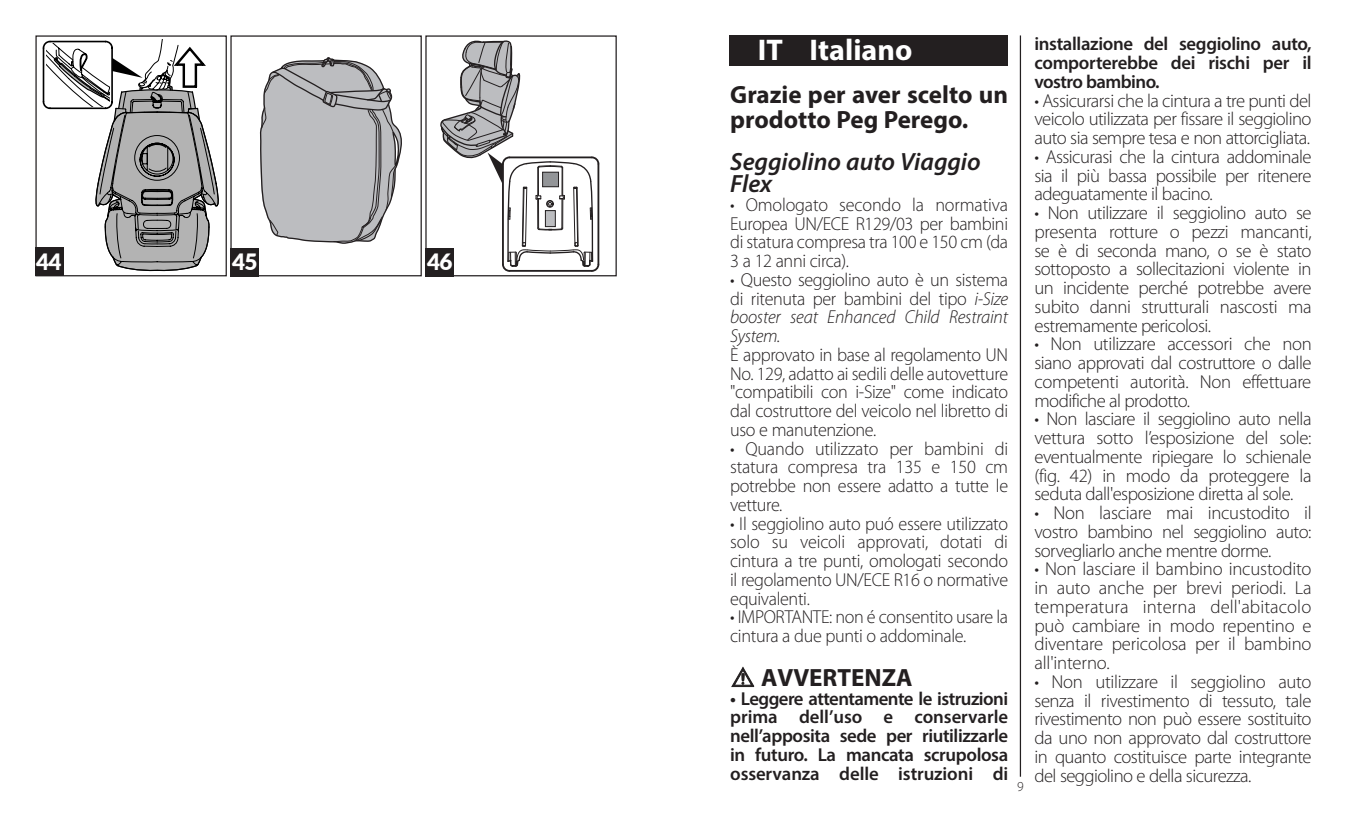
<style>
.page{position:relative;width:1347px;height:815px;background:#fff}
.page>*{position:absolute;margin:0;border:0;box-sizing:border-box;transform-origin:0 0}
.t1{font:700 30px "Myriad Pro";color:#fff}
.t2{font:700 25px/25px "Myriad Pro";color:#231f20}
.t3{font:italic 600 25px/22.5px "Myriad Pro";color:#231f20}
.t4{font:900 22.5px "Lato";color:#fff}
.t5{font:300 18.75px/18.8px "Myriad Pro";letter-spacing:-.02em;color:#231f20;text-align:justify}
.t6{font:600 18.75px/18.8px "Myriad Pro";letter-spacing:-.015em;color:#231f20;text-align:justify}
.t7{font:300 13.75px "Myriad Pro";color:#231f20}
.s1{font-style:italic}
</style>
<div class="page">
<hr style="left:1019px;top:35px;width:2px;height:742px;background:#231f20">
<div style="left:35px;top:35px;width:192px;height:241px;border:1px solid #231f20"></div>
<div style="left:230px;top:35px;width:192px;height:241px;border:1px solid #231f20"></div>
<div style="left:425px;top:35px;width:192px;height:241px;border:1px solid #231f20"></div>
<div style="left:35px;top:248px;width:29px;height:28px;background:#231f20"></div>
<div style="left:230px;top:248px;width:29px;height:28px;background:#231f20"></div>
<div style="left:425px;top:248px;width:29px;height:28px;background:#231f20"></div>
<svg style="left:42px;top:39px;width:177px;height:232px"></svg>
<svg style="left:440px;top:40px;width:160px;height:232px"></svg>
<svg style="left:260px;top:57px;width:142px;height:187px;background:#b9b9bb"></svg>
<div style="left:729px;top:35px;width:279px;height:31px;background:#231f20"></div>
<svg style="left:731px;top:667px;width:23px;height:20px"></svg>
<p class="t4" style="left:36px;top:245px;width:27px">44</p>
<p class="t4" style="left:232px;top:245px;width:27px">45</p>
<p class="t4" style="left:427px;top:245px;width:27px">46</p>
<h1 class="t1" style="left:758px;top:30px;width:156px">IT Italiano</h1>
<h2 class="t2" style="left:730px;top:82px;width:279px">Grazie per aver scelto un prodotto Peg Perego.</h2>
<h2 class="t3" style="left:730px;top:149px;width:252px">Seggiolino auto Viaggio<br>Flex</h2>
<p class="t5" style="left:730px;top:195px;width:279px">• Omologato secondo la normativa Europea UN/ECE R129/03 per bambini di statura compresa tra 100 e 150 cm (da 3 a 12 anni circa).</p>
<p class="t5" style="left:730px;top:270px;width:279px">• Questo seggiolino auto è un sistema di ritenuta per bambini del tipo <span class="s1">i-Size booster seat Enhanced Child Restraint System.</span></p>
<p class="t5" style="left:730px;top:345px;width:279px">È approvato in base al regolamento UN No. 129, adatto ai sedili delle autovetture "compatibili con i-Size" come indicato dal costruttore del veicolo nel libretto di uso e manutenzione.</p>
<p class="t5" style="left:730px;top:439px;width:279px">• Quando utilizzato per bambini di statura compresa tra 135 e 150 cm potrebbe non essere adatto a tutte le vetture.</p>
<p class="t5" style="left:730px;top:514px;width:279px">• Il seggiolino auto puó essere utilizzato solo su veicoli approvati, dotati di cintura a tre punti, omologati secondo il regolamento UN/ECE R16 o normative equivalenti.</p>
<p class="t5" style="left:730px;top:608px;width:279px">• IMPORTANTE: non é consentito usare la cintura a due punti o addominale.</p>
<h2 class="t2" style="left:761px;top:664px;width:153px">AVVERTENZA</h2>
<p class="t6" style="left:730px;top:689px;width:279px">• Leggere attentamente le istruzioni prima dell’uso e conservarle nell’apposita sede per riutilizzarle in futuro. La mancata scrupolosa osservanza delle istruzioni di</p>
<p class="t7" style="left:1017px;top:778px;width:8px">9</p>
<p class="t6" style="left:1034px;top:34px;width:279px">installazione del seggiolino auto, comporterebbe dei rischi per il vostro bambino.</p>
<p class="t5" style="left:1034px;top:91px;width:278px">• Assicurarsi che la cintura a tre punti del veicolo utilizzata per fissare il seggiolino auto sia sempre tesa e non attorcigliata.</p>
<p class="t5" style="left:1034px;top:147px;width:278px">• Assicurasi che la cintura addominale sia il più bassa possibile per ritenere adeguatamente il bacino.</p>
<p class="t5" style="left:1034px;top:203px;width:279px">• Non utilizzare il seggiolino auto se presenta rotture o pezzi mancanti, se è di seconda mano, o se è stato sottoposto a sollecitazioni violente in un incidente perché potrebbe avere subito danni strutturali nascosti ma estremamente pericolosi.</p>
<p class="t5" style="left:1034px;top:335px;width:279px">• Non utilizzare accessori che non siano approvati dal costruttore o dalle competenti autorità. Non effettuare modifiche al prodotto.</p>
<p class="t5" style="left:1034px;top:410px;width:278px">• Non lasciare il seggiolino auto nella vettura sotto l’esposizione del sole: eventualmente ripiegare lo schienale (fig. 42) in modo da proteggere la seduta dall'esposizione diretta al sole.</p>
<p class="t5" style="left:1034px;top:503px;width:279px">• Non lasciare mai incustodito il vostro bambino nel seggiolino auto: sorvegliarlo anche mentre dorme.</p>
<p class="t5" style="left:1034px;top:560px;width:278px">• Non lasciare il bambino incustodito in auto anche per brevi periodi. La temperatura interna dell'abitacolo può cambiare in modo repentino e diventare pericolosa per il bambino all'interno.</p>
<p class="t5" style="left:1034px;top:672px;width:278px">• Non utilizzare il seggiolino auto senza il rivestimento di tessuto, tale rivestimento non può essere sostituito da uno non approvato dal costruttore in quanto costituisce parte integrante del seggiolino e della sicurezza.</p>
</div>
